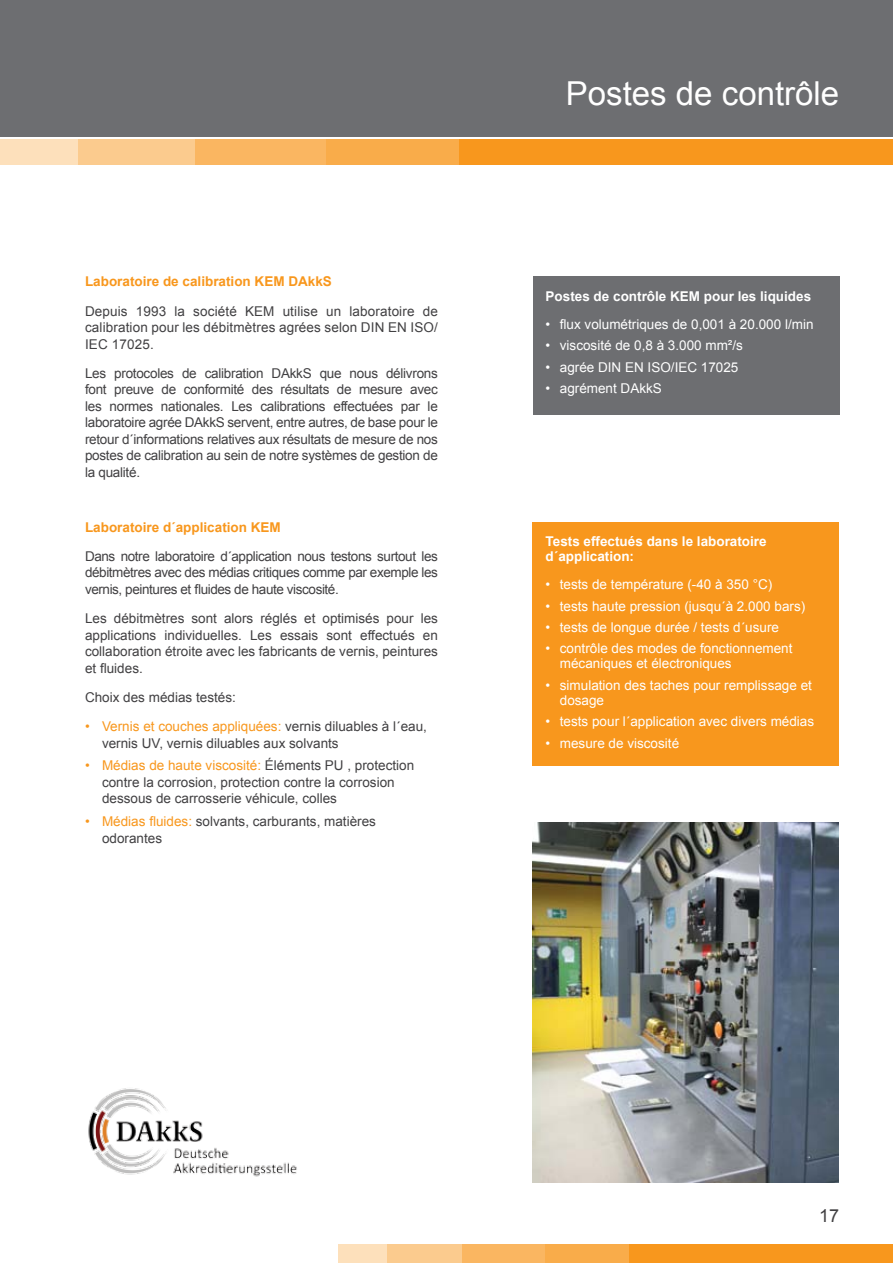
<style>
.page{position:relative;width:893px;height:1263px;background:#fff}
.page>*{position:absolute;margin:0;border:0;box-sizing:border-box;transform-origin:0 0}
.t1{font:33px "Arial";color:#fff}
.t2{font:18px "Arial";color:#414042}
.t3{font:13.5px/16.5px "Arial";color:#414042;text-align:justify}
.t4{font:13.5px/15px "Arial";color:#fff}
.t5{font:700 13.5px/15px "Arial";color:#fff}
.t6{font:700 13.5px "Arial";color:#f8971d}
.s1{color:#f8971d}
</style>
<div class="page">
<div style="left:0;top:0;width:893px;height:137px;background:#6d6e71"></div>
<hr style="left:0;top:139px;width:3px;height:25px;background:#fde0bb">
<div style="left:3px;top:139px;width:890px;height:25px;background:#fde0bb"></div>
<div style="left:79px;top:139px;width:814px;height:25px;background:#fbcb8e"></div>
<div style="left:196px;top:139px;width:697px;height:25px;background:#fab661"></div>
<div style="left:327px;top:139px;width:566px;height:25px;background:#f9ac4a"></div>
<div style="left:460px;top:139px;width:433px;height:25px;background:#f8971d"></div>
<div style="left:338px;top:1245px;width:555px;height:18px;background:#fde0bb"></div>
<div style="left:388px;top:1245px;width:505px;height:18px;background:#fbcb8e"></div>
<div style="left:462px;top:1245px;width:431px;height:18px;background:#fab661"></div>
<div style="left:545px;top:1245px;width:348px;height:18px;background:#f9ac4a"></div>
<div style="left:629px;top:1245px;width:264px;height:18px;background:#f8971d"></div>
<div style="left:533px;top:276px;width:306px;height:139px;background:#6d6e71"></div>
<div style="left:533px;top:522px;width:306px;height:243px;background:#f8971d"></div>
<img style="left:533px;top:823px;width:305px;height:359px">
<img style="left:88px;top:1088px;width:209px;height:89px">
<p class="t6" style="left:85px;top:272px;width:248px">Laboratoire de calibration KEM DAkkS</p>
<p class="t3" style="left:85px;top:303px;width:354px">Depuis 1993 la société KEM utilise un laboratoire de calibration pour les débitmètres agrées selon DIN EN ISO/ IEC 17025.</p>
<p class="t3" style="left:85px;top:365px;width:354px">Les protocoles de calibration DAkkS que nous délivrons font preuve de conformité des résultats de mesure avec les normes nationales. Les calibrations effectuées par le laboratoire agrée DAkkS servent, entre autres, de base pour le retour d´informations relatives aux résultats de mesure de nos postes de calibration au sein de notre systèmes de gestion de la qualité.</p>
<p class="t6" style="left:85px;top:518px;width:197px">Laboratoire d´application KEM</p>
<p class="t3" style="left:85px;top:548px;width:354px">Dans notre laboratoire d´application nous testons surtout les débitmètres avec des médias critiques comme par exemple les vernis, peintures et fluides de haute viscosité.</p>
<p class="t3" style="left:85px;top:610px;width:354px">Les débitmètres sont alors réglés et optimisés pour les applications individuelles. Les essais sont effectués en collaboration étroite avec les fabricants de vernis, peintures et fluides.</p>
<p class="t3" style="left:85px;top:689px;width:152px">Choix des médias testés:</p>
<p class="t3" style="left:102px;top:718px;width:326px;text-indent:-17px"><span class="s1">• Vernis et couches appliquées:</span> vernis diluables à l´eau, vernis UV, vernis diluables aux solvants</p>
<p class="t3" style="left:102px;top:757px;width:314px;text-align:left;text-indent:-17px"><span class="s1">• Médias de haute viscosité:</span> Éléments PU , protection contre la corrosion, protection contre la corrosion dessous de carrosserie véhicule, colles</p>
<p class="t3" style="left:102px;top:813px;width:275px;text-indent:-17px"><span class="s1">• Médias fluides:</span> solvants, carburants, matières odorantes</p>
<h1 class="t1" style="left:566px;top:72px;width:275px">Postes de contrôle</h1>
<p class="t5" style="left:546px;top:289px;width:267px">Postes de contrôle KEM pour les liquides</p>
<p class="t4" style="left:546px;top:317px;width:269px">• flux volumétriques de 0,001 à 20.000 l/min</p>
<p class="t4" style="left:546px;top:338px;width:199px">• viscosité de 0,8 à 3.000 mm²/s</p>
<p class="t4" style="left:546px;top:360px;width:194px">• agrée DIN EN ISO/IEC 17025</p>
<p class="t4" style="left:546px;top:381px;width:118px">• agrément DAkkS</p>
<p class="t5" style="left:546px;top:535px;width:223px">Tests effectués dans le laboratoire d´application:</p>
<p class="t4" style="left:546px;top:577px;width:228px">• tests de température (-40 à 350 °C)</p>
<p class="t4" style="left:546px;top:598px;width:261px">• tests haute pression (jusqu´à 2.000 bars)</p>
<p class="t4" style="left:546px;top:620px;width:235px">• tests de longue durée / tests d´usure</p>
<p class="t4" style="left:560px;top:641px;width:234px;text-indent:-14px">• contrôle des modes de fonctionnement mécaniques et électroniques</p>
<p class="t4" style="left:560px;top:678px;width:254px;text-indent:-14px">• simulation des taches pour remplissage et dosage</p>
<p class="t4" style="left:546px;top:714px;width:270px">• tests pour l´application avec divers médias</p>
<p class="t4" style="left:546px;top:735px;width:135px">• mesure de viscosité</p>
<h2 class="t2" style="left:819px;top:1204px;width:22px">17</h2>
</div>
